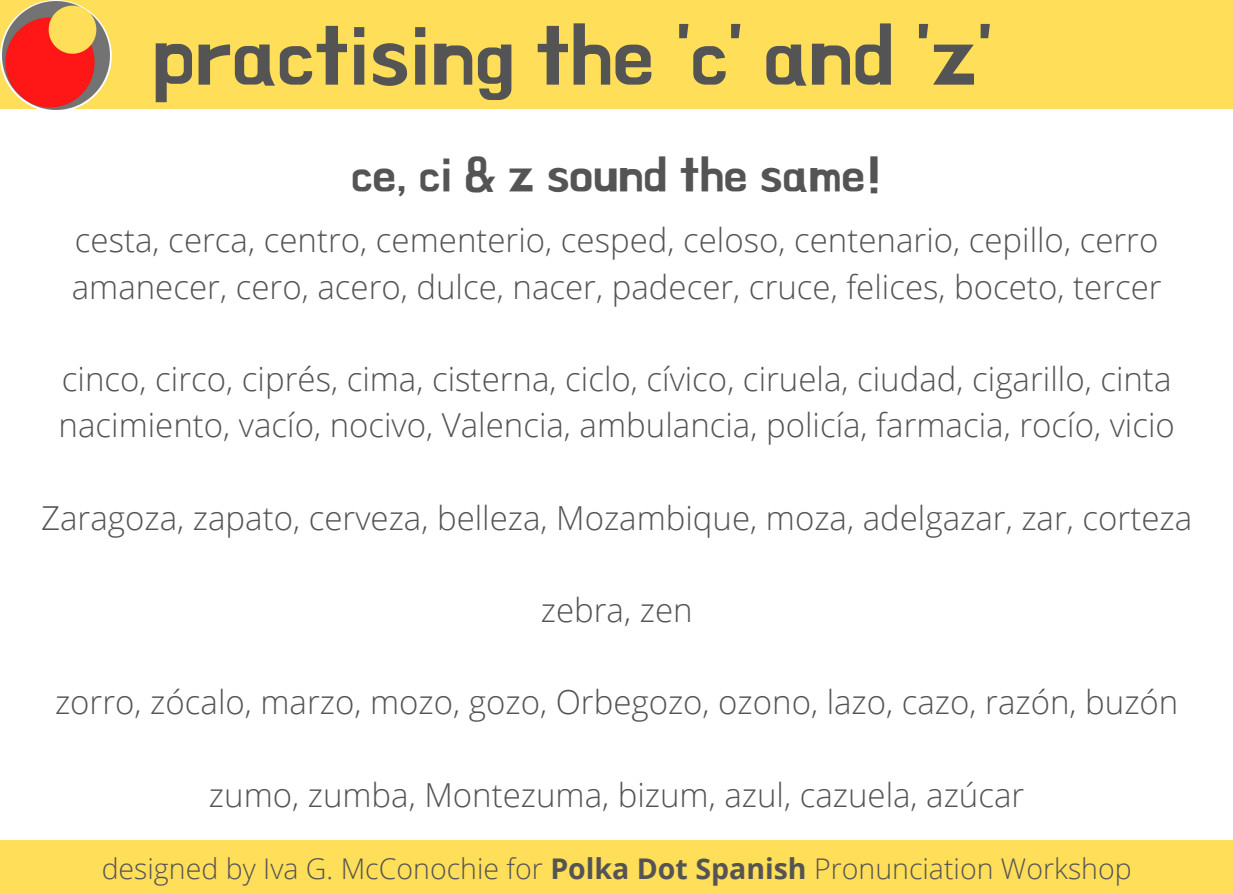
<style>
.page{position:relative;width:1233px;height:894px;background:#fff}
.page>*{position:absolute;margin:0;border:0;box-sizing:border-box;transform-origin:0 0}
.t1{font:84px "BMHANNA";color:#545454}
.t2{font:48px "BMHANNA";color:#545454}
.t3{font:300 33px "Open Sans";color:#545454}
.t4{font:300 28.5px "Open Sans";color:#545454}
.s1{font-weight:700}
</style>
<div class="page">
<div style="left:0;top:840px;width:1233px;height:53px;background:#ffde59"></div>
<div style="left:0;top:0;width:1233px;height:109px;background:#ffde59"></div>
<img style="left:0;top:0;width:112px;height:112px;border-radius:50%">
<p class="t1" style="left:153px;top:13px;width:841px">practising the 'c' and 'z'</p>
<p class="t2" style="left:351px;top:151px;width:532px">ce, ci &amp; z sound the same!</p>
<p class="t3" style="left:75px;top:217px;width:1085px">cesta, cerca, centro, cementerio, cesped, celoso, centenario, cepillo, cerro</p>
<p class="t3" style="left:72px;top:263px;width:1091px">amanecer, cero, acero, dulce, nacer, padecer, cruce, felices, boceto, tercer</p>
<p class="t3" style="left:62px;top:355px;width:1111px">cinco, circo, ciprés, cima, cisterna, ciclo, cívico, ciruela, ciudad, cigarillo, cinta</p>
<p class="t3" style="left:59px;top:402px;width:1118px">nacimiento, vacío, nocivo, Valencia, ambulancia, policía, farmacia, rocío, vicio</p>
<p class="t3" style="left:41px;top:494px;width:1153px">Zaragoza, zapato, cerveza, belleza, Mozambique, moza, adelgazar, zar, corteza</p>
<p class="t3" style="left:541px;top:586px;width:153px">zebra, zen</p>
<p class="t3" style="left:55px;top:678px;width:1125px">zorro, zócalo, marzo, mozo, gozo, Orbegozo, ozono, lazo, cazo, razón, buzón</p>
<p class="t3" style="left:209px;top:771px;width:817px">zumo, zumba, Montezuma, bizum, azul, cazuela, azúcar</p>
<p class="t4" style="left:102px;top:848px;width:1032px">designed by Iva G. McConochie for <span class="s1">Polka Dot Spanish</span> Pronunciation Workshop</p>
</div>
